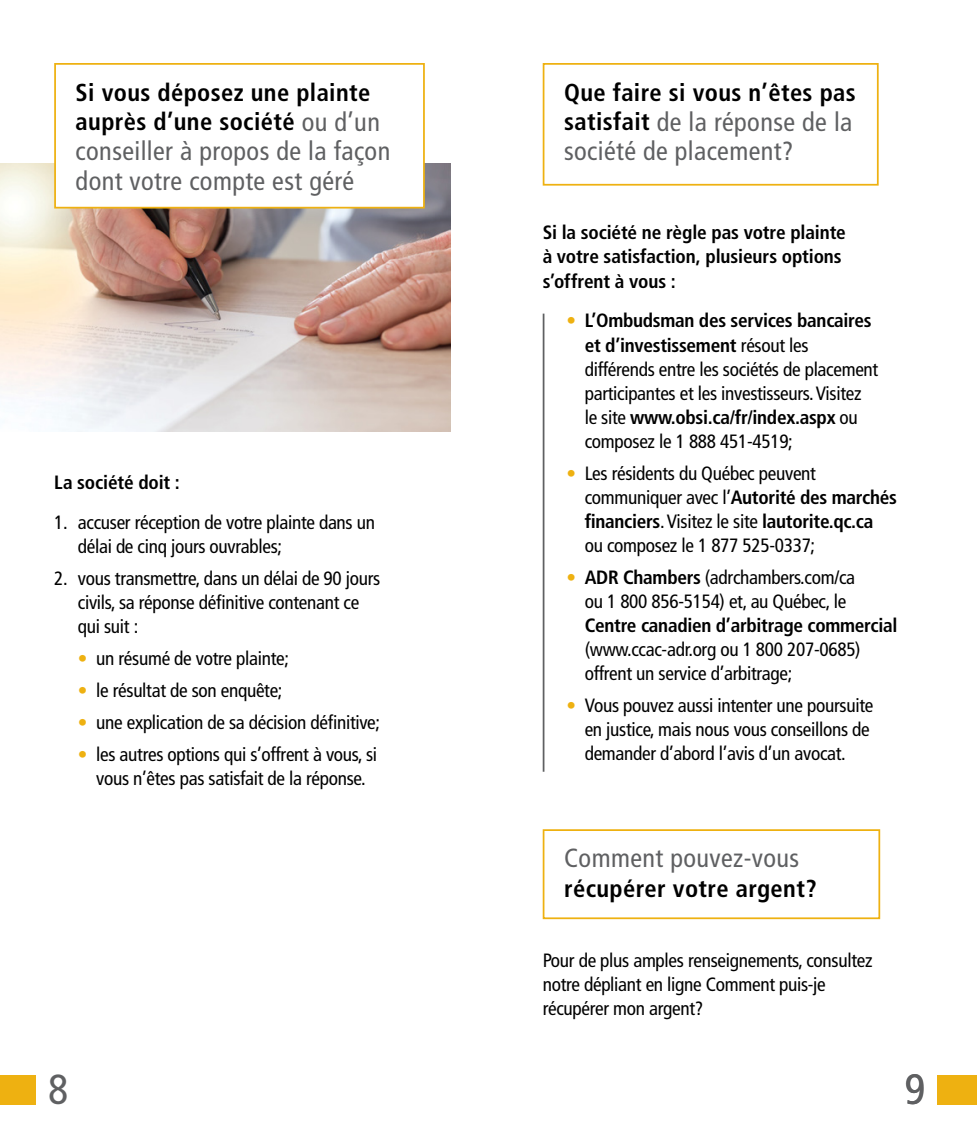
<style>
.page{position:relative;width:977px;height:1134px;background:#fff}
.page>*{position:absolute;margin:0;border:0;box-sizing:border-box;transform-origin:0 0}
.t1{font:condensed 42.35px "Frutiger";color:#5f6062}
.t2{font:condensed 42px "Frutiger";color:#5f6062}
.t3{font:condensed 26.25px/29.8px "Frutiger";letter-spacing:.015em;color:#5f6062}
.t4{font:700 condensed 24.5px/29.8px "Frutiger";letter-spacing:.015em;color:#000}
.t5{font:condensed 19.25px/24.2px "Frutiger";letter-spacing:-.015em;color:#000}
.t6{font:700 condensed 19.25px/24.5px "Frutiger";letter-spacing:-.005em;color:#000}
.s1{font-weight:400;font-size:26.25px;color:#5f6062}
.s2{color:#eeb111}
.s3{font-weight:700;font-size:24.5px;color:#000}
.s4{font-weight:700}
</style>
<div class="page">
<div style="left:0;top:1075px;width:35px;height:29px;background:#eeb111"></div>
<div style="left:542px;top:63px;width:336px;height:123px;background:#fff;border:2px solid #eeb111"></div>
<div style="left:542px;top:829px;width:338px;height:90px;background:#fff;border:2px solid #eeb111"></div>
<hr style="left:542px;top:314px;width:2px;height:458px;background:#5f6062">
<img style="left:0;top:163px;width:450px;height:269px">
<div style="left:937px;top:1075px;width:39px;height:29px;background:#eeb111"></div>
<div style="left:54px;top:63px;width:371px;height:146px;background:#fff;border:2px solid #eeb111"></div>
<p class="t4" style="left:76px;top:77px;width:306px">Si vous déposez une plainte auprès d’une société <span class="s1">ou d’un</span></p>
<p class="t3" style="left:76px;top:136px;width:316px">conseiller à propos de la façon dont votre compte est géré</p>
<h3 class="t6" style="left:54px;top:470px;width:127px">La société doit :</h3>
<p class="t5" style="left:78px;top:510px;width:299px;text-indent:-24px">1. accuser réception de votre plainte dans un délai de cinq jours ouvrables;</p>
<p class="t5" style="left:78px;top:566px;width:304px;text-indent:-24px">2. vous transmettre, dans un délai de 90 jours civils, sa réponse définitive contenant ce qui suit :</p>
<p class="t5" style="left:78px;top:646px;width:213px"><span class="s2">•</span> un résumé de votre plainte;</p>
<p class="t5" style="left:78px;top:678px;width:206px"><span class="s2">•</span> le résultat de son enquête;</p>
<p class="t5" style="left:78px;top:710px;width:304px"><span class="s2">•</span> une explication de sa décision définitive;</p>
<p class="t5" style="left:78px;top:742px;width:301px;text-align:center"><span class="s2">•</span> les autres options qui s’offrent à vous, si vous n’êtes pas satisfait de la réponse.</p>
<h4 class="t4" style="left:564px;top:77px;width:293px">Que faire si vous n’êtes pas</h4>
<h4 class="t3" style="left:564px;top:107px;width:290px"><span class="s3">satisfait</span> de la réponse de la société de placement?</h4>
<h3 class="t6" style="left:542px;top:220px;width:304px">Si la société ne règle pas votre plainte à votre satisfaction, plusieurs options s’offrent à vous :</h3>
<p class="t5" style="left:584px;top:309px;width:295px;text-indent:-18px"><span class="s2">•</span> <span class="s4">L’Ombudsman des services bancaires et d’investissement</span> résout les différends entre les sociétés de placement participantes et les investisseurs. Visitez le site <span class="s4">www.obsi.ca/fr/index.aspx</span> ou composez le 1 888 451-4519;</p>
<p class="t5" style="left:584px;top:461px;width:314px;text-indent:-18px"><span class="s2">•</span> Les résidents du Québec peuvent communiquer avec l’<span class="s4">Autorité des marchés financiers</span>. Visitez le site <span class="s4">lautorite.qc.ca<br></span>ou composez le 1 877 525-0337;</p>
<p class="t5" style="left:584px;top:565px;width:314px;text-indent:-18px"><span class="s2">•</span> <span class="s4">ADR Chambers</span> (adrchambers.com/ca<br>ou 1 800 856-5154) et, au Québec, le <span class="s4">Centre canadien d’arbitrage commercial </span>(www.ccac-adr.org ou 1 800 207-0685) offrent un service d’arbitrage;</p>
<p class="t5" style="left:584px;top:693px;width:290px;text-indent:-18px"><span class="s2">•</span> Vous pouvez aussi intenter une poursuite en justice, mais nous vous conseillons de demander d’abord l’avis d’un avocat.</p>
<h4 class="t3" style="left:564px;top:843px;width:237px">Comment pouvez-vous</h4>
<h4 class="t4" style="left:564px;top:873px;width:254px">récupérer votre argent?</h4>
<p class="t5" style="left:542px;top:948px;width:331px">Pour de plus amples renseignements, consultez notre dépliant en ligne Comment puis-je récupérer mon argent?</p>
<h2 class="t2" style="left:48px;top:1065px;width:22px">8</h2>
<h1 class="t1" style="left:904px;top:1065px;width:22px">9</h1>
</div>
